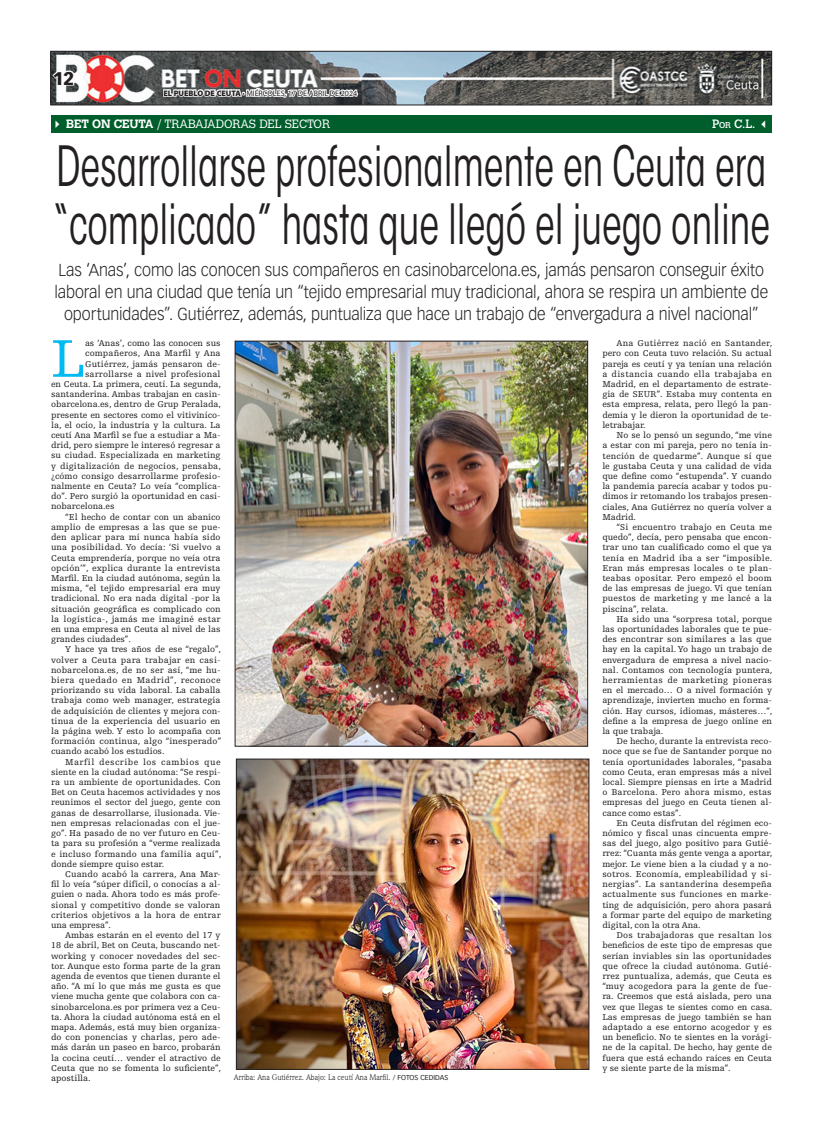
<style>
.page{position:relative;width:823px;height:1134px;background:#fff}
.page>*{position:absolute;margin:0;border:0;box-sizing:border-box;transform-origin:0 0}
._00_Texto_Capit{font:56px "Egyptienne FLT Std";color:#00baf1}
._00_TIT-Repor{font:condensed 55px/58px "ITC Avant Garde Std";color:#231f20;scale:.75 1}
.D_00_NUMERO_DERECHA{font:900 18px "Vectora LT Std";color:#231f20}
._00_SUB-Repor{font:300 17px/22px "Vectora LT Std";letter-spacing:-.005em;color:#231f20;text-align:center;scale:.94 1}
._00_CINTILLO_2{font:300 12px "Calvert MT Std";letter-spacing:-.01em;color:#fff}
._00_CINTILLO_2-2{font:12px "Calvert MT Std";color:#fff}
._00_Texto_2{font:9px/10.2px "Egyptienne FLT Std";letter-spacing:-.005em;color:#231f20;text-align:justify}
._00_Texto_Capit-2{font:9px "Egyptienne FLT Std";letter-spacing:-.005em;color:#231f20}
._00_Texto_Capit-3{font:9px "Egyptienne FLT Std";letter-spacing:.015em;color:#231f20}
._07_Pie_de_foto{font:8px "Weidemann Std";color:#231f20}
._10_EL_PUEBLO_DE_CEU{font:8px "Myriad Pro";color:#231f20}
.s1{font-weight:900}
.s2{font-weight:700}
.s3{font-size:8.4px}
.s4{font-family:"Vectora LT Std";font-size:7px}
</style>
<div class="page">
<img style="left:237px;top:343px;width:348px;height:401px">
<div style="left:235px;top:341px;width:352px;height:405px;border:1px solid #231f20"></div>
<div style="left:51px;top:116px;width:720px;height:17px;background:#005e2c"></div>
<img style="left:238px;top:761px;width:349px;height:307px">
<div style="left:236px;top:759px;width:353px;height:311px;border:1px solid #231f20"></div>
<img style="left:53px;top:53px;width:716px;height:50px">
<div style="left:51px;top:51px;width:720px;height:54px;border:1px solid #231f20"></div>
<svg style="left:51px;top:69px;width:24px;height:18px"></svg>
<svg style="left:162px;top:74px;width:197px;height:32px"></svg>
<p class="D_00_NUMERO_DERECHA" style="left:53px;top:67px;width:23px">12</p>
<p class="_10_EL_PUEBLO_DE_CEU" style="left:163px;top:88px;width:195px"><span class="s1">EL PUEBLO DE CEUTA ·</span> MIÉRCOLES, 17 DE ABRIL DE 2024</p>
<p class="_00_CINTILLO_2" style="left:51px;top:117px;width:280px">✔ <span class="s2">BET ON CEUTA</span> / TRABAJADORAS DEL SECTOR</p>
<p class="_00_CINTILLO_2-2" style="left:711px;top:117px;width:60px">P<span class="s3">or</span> C.L. ✓</p>
<p class="_00_TIT-Repor" style="left:53px;top:138px;width:957px">Desarrollarse profesionalmente en Ceuta era “complicado” hasta que llegó el juego online</p>
<p class="_00_SUB-Repor" style="left:54px;top:259px;width:760px">Las ‘Anas’, como las conocen sus compañeros en casinobarcelona.es, jamás pensaron conseguir éxito laboral en una ciudad que tenía un “tejido empresarial muy tradicional, ahora se respira un ambiente de oportunidades”. Gutiérrez, además, puntualiza que hace un trabajo de “envergadura a nivel nacional”</p>
<p class="_00_Texto_Capit" style="left:51px;top:328px;width:36px">L</p>
<p class="_00_Texto_Capit-2" style="left:85px;top:338px;width:137px">as ‘Anas’, como las conocen sus</p>
<p class="_00_Texto_Capit-3" style="left:85px;top:348px;width:137px">compañeros, Ana Marfil y Ana</p>
<p class="_00_Texto_Capit-3" style="left:85px;top:359px;width:137px">Gutiérrez, jamás pensaron de-</p>
<p class="_00_Texto_Capit-3" style="left:85px;top:369px;width:137px">sarrollarse a nivel profesional</p>
<p class="_00_Texto_Capit-2" style="left:51px;top:379px;width:171px">en Ceuta. La primera, ceutí. La segunda,</p>
<p class="_00_Texto_Capit-2" style="left:51px;top:389px;width:171px">santanderina. Ambas trabajan en casin-</p>
<p class="_00_Texto_Capit-2" style="left:51px;top:399px;width:171px">obarcelona.es, dentro de Grup Peralada,</p>
<p class="_00_Texto_Capit-2" style="left:51px;top:410px;width:171px">presente en sectores como el vitiviníco-</p>
<p class="_00_Texto_Capit-2" style="left:51px;top:420px;width:171px">la, el ocio, la industria y la cultura. La</p>
<p class="_00_Texto_Capit-2" style="left:51px;top:430px;width:171px">ceutí Ana Marfil se fue a estudiar a Ma-</p>
<p class="_00_Texto_Capit-2" style="left:51px;top:440px;width:171px">drid, pero siempre le interesó regresar a</p>
<p class="_00_Texto_Capit-2" style="left:51px;top:451px;width:171px">su ciudad. Especializada en marketing</p>
<p class="_00_Texto_Capit-2" style="left:51px;top:461px;width:171px">y digitalización de negocios, pensaba,</p>
<p class="_00_Texto_Capit-2" style="left:51px;top:471px;width:171px">¿cómo consigo desarrollarme profesio-</p>
<p class="_00_Texto_Capit-2" style="left:51px;top:481px;width:171px">nalmente en Ceuta? Lo veía “complica-</p>
<p class="_00_Texto_Capit-2" style="left:51px;top:491px;width:171px">do”. Pero surgió la oportunidad en casi-</p>
<p class="_00_Texto_Capit-2" style="left:51px;top:502px;width:65px">nobarcelona.es</p>
<p class="_00_Texto_2" style="left:51px;top:512px;width:171px;text-indent:14px">“El hecho de contar con un abanico amplio de empresas a las que se pue&shy;den aplicar para mí nunca había sido una posibilidad. Yo decía: ‘Si vuelvo a Ceuta emprendería, porque no veía otra opción’”, explica durante la entrevista Marfil. En la ciudad autónoma, según la misma, “el tejido empresarial era muy tradicional. No era nada digital -por la situación geográfica es complicado con la logística-, jamás me imaginé estar en una empresa en Ceuta al nivel de las grandes ciudades”.</p>
<p class="_00_Texto_2" style="left:51px;top:644px;width:171px;text-indent:14px">Y hace ya tres años de ese “regalo”, volver a Ceuta para trabajar en casi&shy;nobarcelona.es, de no ser así, “me hu&shy;biera quedado en Madrid”, reconoce priorizando su vida laboral. La caballa trabaja como web manager, estrategia de adquisición de clientes y mejora con&shy;tinua de la experiencia del usuario en la página web. Y esto lo acompaña con formación continua, algo “inesperado” cuando acabó los estudios.</p>
<p class="_00_Texto_2" style="left:51px;top:757px;width:171px;text-indent:14px">Marfil describe los cambios que siente en la ciudad autónoma: “Se respi&shy;ra un ambiente de oportunidades. Con Bet on Ceuta hacemos actividades y nos reunimos el sector del juego, gente con ganas de desarrollarse, ilusionada. Vie&shy;nen empresas relacionadas con el jue&shy;go”. Ha pasado de no ver futuro en Ceu&shy;ta para su profesión a “verme realizada e incluso formando una familia aquí”, donde siempre quiso estar.</p>
<p class="_00_Texto_2" style="left:51px;top:869px;width:171px;text-indent:14px">Cuando acabó la carrera, Ana Mar&shy;fil lo veía “súper difícil, o conocías a al&shy;guien o nada. Ahora todo es más profe&shy;sional y competitivo donde se valoran criterios objetivos a la hora de entrar una empresa”.</p>
<p class="_00_Texto_2" style="left:51px;top:930px;width:171px;text-indent:14px">Ambas estarán en el evento del 17 y 18 de abril, Bet on Ceuta, buscando net&shy;working y conocer novedades del sec&shy;tor. Aunque esto forma parte de la gran agenda de eventos que tienen durante el año. “A mí lo que más me gusta es que viene mucha gente que colabora con ca&shy;sinobarcelona.es por primera vez a Ceu&shy;ta. Ahora la ciudad autónoma está en el mapa. Además, está muy bien organiza&shy;do con ponencias y charlas, pero ade&shy;más darán un paseo en barco, probarán la cocina ceutí… vender el atractivo de Ceuta que no se fomenta lo suficiente”, apostilla.</p>
<p class="_07_Pie_de_foto" style="left:234px;top:1072px;width:216px">Arriba: Ana Gutiérrez. Abajo: La ceutí Ana Marfil. <span class="s4">/ FOTOS CEDIDAS</span></p>
<p class="_00_Texto_2" style="left:602px;top:338px;width:171px;text-indent:14px">Ana Gutiérrez nació en Santander, pero con Ceuta tuvo relación. Su actual pareja es ceutí y ya tenían una relación a distancia cuando ella trabajaba en Madrid, en el departamento de estrate&shy;gia de SEUR”. Estaba muy contenta en esta empresa, relata, pero llegó la pan&shy;demia y le dieron la oportunidad de te&shy;letrabajar.</p>
<p class="_00_Texto_2" style="left:602px;top:430px;width:171px;text-indent:14px">No se lo pensó un segundo, “me vine a estar con mi pareja, pero no tenía in&shy;tención de quedarme”. Aunque sí que le gustaba Ceuta y una calidad de vida que define como “estupenda”. Y cuando la pandemia parecía acabar y todos pu&shy;dimos ir retomando los trabajos presen&shy;ciales, Ana Gutiérrez no quería volver a Madrid.</p>
<p class="_00_Texto_2" style="left:602px;top:522px;width:171px;text-indent:14px">“Si encuentro trabajo en Ceuta me quedo”, decía, pero pensaba que encon&shy;trar uno tan cualificado como el que ya tenía en Madrid iba a ser “imposible.<br>Eran más empresas locales o te plan&shy;teabas opositar. Pero empezó el boom de las empresas de juego. Vi que tenían puestos de marketing y me lancé a la piscina”, relata.</p>
<p class="_00_Texto_2" style="left:602px;top:614px;width:171px;text-indent:14px">Ha sido una “sorpresa total, porque las oportunidades laborales que te pue&shy;des encontrar son similares a las que hay en la capital. Yo hago un trabajo de envergadura de empresa a nivel nacio&shy;nal. Contamos con tecnología puntera, herramientas de marketing pioneras en el mercado… O a nivel formación y aprendizaje, invierten mucho en forma&shy;ción. Hay cursos, idiomas, másteres…”, define a la empresa de juego online en la que trabaja.</p>
<p class="_00_Texto_2" style="left:602px;top:736px;width:171px;text-indent:14px">De hecho, durante la entrevista reco&shy;noce que se fue de Santander porque no tenía oportunidades laborales, “pasaba como Ceuta, eran empresas más a nivel local. Siempre piensas en irte a Madrid o Barcelona. Pero ahora mismo, estas empresas del juego en Ceuta tienen al&shy;cance como estas”.</p>
<p class="_00_Texto_2" style="left:602px;top:818px;width:171px;text-indent:14px">En Ceuta disfrutan del régimen eco&shy;nómico y fiscal unas cincuenta empre&shy;sas del juego, algo positivo para Gutié&shy;rrez: “Cuanta más gente venga a aportar, mejor. Le viene bien a la ciudad y a no&shy;sotros. Economía, empleabilidad y si&shy;nergias”. La santanderina desempeña actualmente sus funciones en marke&shy;ting de adquisición, pero ahora pasará a formar parte del equipo de marketing digital, con la otra Ana.</p>
<p class="_00_Texto_2" style="left:602px;top:930px;width:171px;text-indent:14px">Dos trabajadoras que resaltan los beneficios de este tipo de empresas que serían inviables sin las oportunidades que ofrece la ciudad autónoma. Gutié&shy;rrez puntualiza, además, que Ceuta es “muy acogedora para la gente de fue&shy;ra. Creemos que está aislada, pero una vez que llegas te sientes como en casa.<br>Las empresas de juego también se han adaptado a ese entorno acogedor y es un beneficio. No te sientes en la vorági&shy;ne de la capital. De hecho, hay gente de fuera que está echando raíces en Ceuta y se siente parte de la misma”.</p>
</div>
